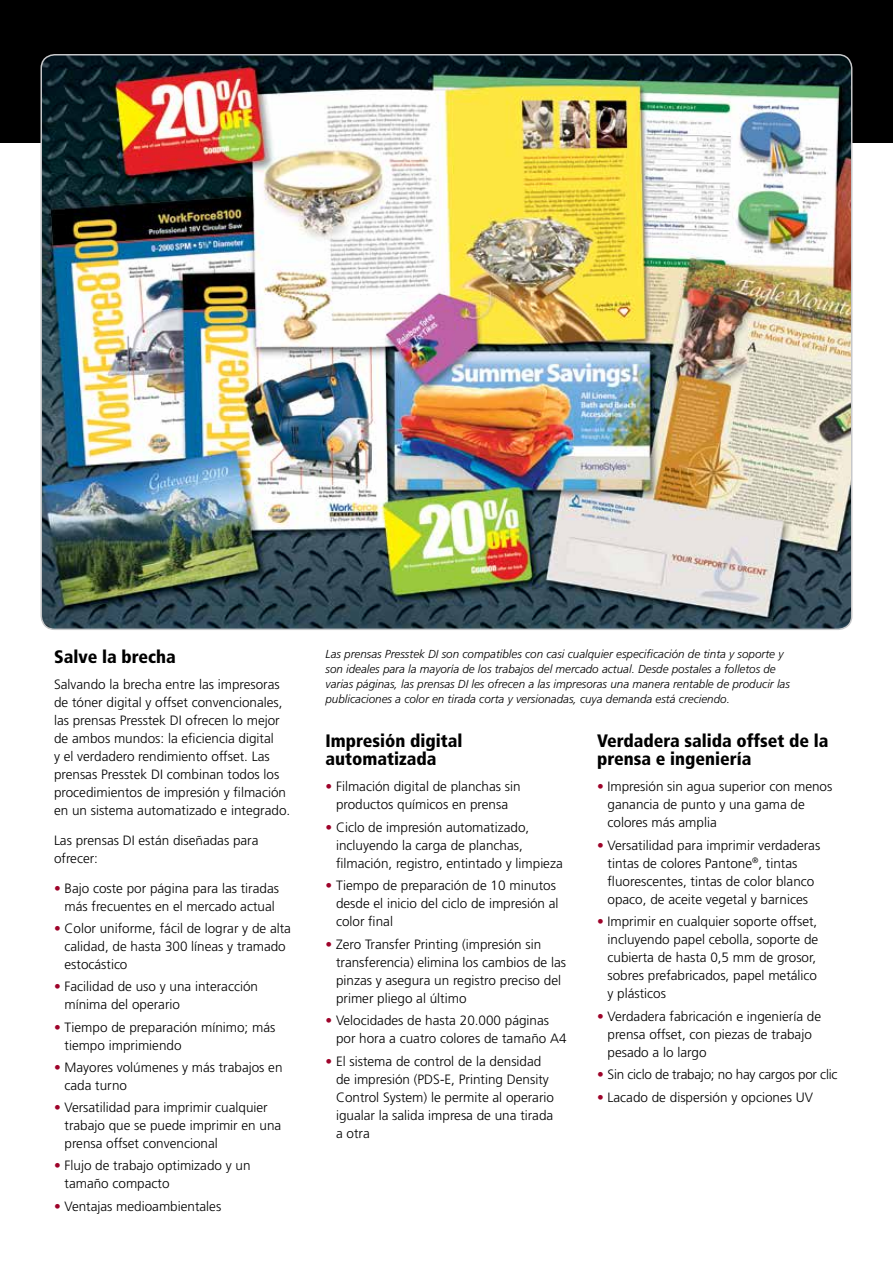
<style>
.page{position:relative;width:893px;height:1263px;background:#fff}
.page>*{position:absolute;margin:0;border:0;box-sizing:border-box;transform-origin:0 0}
.t1{font:900 condensed 18px/18px "Frutiger LT Std";color:#000}
.t2{font:300 13.5px/18px "Frutiger LT Std";color:#000}
.t3{font:300 13.5px "Frutiger LT Std";letter-spacing:-.02em;color:#000}
.t4{font:italic 300 11.7px/15px "Frutiger LT Std";color:#000}
.s1{color:#9e032a}
</style>
<div class="page">
<div style="left:0;top:0;width:893px;height:142px;background:#000"></div>
<img style="left:43px;top:55px;width:809px;height:573px">
<h1 class="t1" style="left:54px;top:648px;width:123px">Salve la brecha</h1>
<p class="t2" style="left:54px;top:675px;width:238px">Salvando la brecha entre las impresoras de tóner digital y offset convencionales, las prensas Presstek DI ofrecen lo mejor de ambos mundos: la eficiencia digital<br>y el verdadero rendimiento offset. Las prensas Presstek DI combinan todos los procedimientos de impresión y filmación en un sistema automatizado e integrado.</p>
<p class="t2" style="left:54px;top:831px;width:206px">Las prensas DI están diseñadas para ofrecer:</p>
<p class="t2" style="left:54px;top:879px;width:227px;text-align:center"><span class="s1">•</span> Bajo coste por página para las tiradas más frecuentes en el mercado actual</p>
<p class="t2" style="left:65px;top:920px;width:228px;text-indent:-11px"><span class="s1">•</span> Color uniforme, fácil de lograr y de alta calidad, de hasta 300 líneas y tramado estocástico</p>
<p class="t2" style="left:65px;top:978px;width:195px;text-indent:-11px"><span class="s1">•</span> Facilidad de uso y una interacción mínima del operario</p>
<p class="t2" style="left:65px;top:1018px;width:212px;text-indent:-11px"><span class="s1">•</span> Tiempo de preparación mínimo; más tiempo imprimiendo</p>
<p class="t2" style="left:65px;top:1058px;width:220px;text-indent:-11px"><span class="s1">•</span> Mayores volúmenes y más trabajos en cada turno</p>
<p class="t2" style="left:65px;top:1099px;width:218px;text-indent:-11px"><span class="s1">•</span> Versatilidad para imprimir cualquier trabajo que se puede imprimir en una prensa offset convencional</p>
<p class="t2" style="left:65px;top:1157px;width:188px;text-indent:-11px"><span class="s1">•</span> Flujo de trabajo optimizado y un tamaño compacto</p>
<p class="t2" style="left:54px;top:1197px;width:169px"><span class="s1">•</span> Ventajas medioambientales</p>
<p class="t4" style="left:326px;top:647px;width:466px">Las prensas Presstek DI son compatibles con casi cualquier especificación de tinta y soporte y son ideales para la mayoría de los trabajos del mercado actual. Desde postales a folletos de varias páginas, las prensas DI les ofrecen a las impresoras una manera rentable de producir las publicaciones a color en tirada corta y versionadas, cuya demanda está creciendo.</p>
<h1 class="t1" style="left:326px;top:732px;width:139px">Impresión digital automatizada</h1>
<p class="t2" style="left:326px;top:778px;width:197px;text-align:center"><span class="s1">•</span> Filmación digital de planchas sin productos químicos en prensa</p>
<p class="t2" style="left:336px;top:818px;width:228px;text-indent:-11px"><span class="s1">•</span> Ciclo de impresión automatizado, incluyendo la carga de planchas, filmación, registro, entintado y limpieza</p>
<p class="t2" style="left:336px;top:877px;width:224px;text-indent:-11px"><span class="s1">•</span> Tiempo de preparación de 10 minutos desde el inicio del ciclo de impresión al color final</p>
<p class="t2" style="left:336px;top:935px;width:232px;text-indent:-11px"><span class="s1">•</span> Zero Transfer Printing (impresión sin transferencia) elimina los cambios de las pinzas y asegura un registro preciso del primer pliego al último</p>
<p class="t2" style="left:336px;top:1012px;width:232px;text-indent:-11px"><span class="s1">•</span> Velocidades de hasta 20.000 páginas por hora a cuatro colores de tamaño A4</p>
<p class="t2" style="left:336px;top:1052px;width:220px;text-indent:-11px"><span class="s1">•</span> El sistema de control de la densidad de impresión (PDS-E, Printing Density<br>Control System) le permite al operario igualar la salida impresa de una tirada a otra</p>
<h1 class="t1" style="left:597px;top:732px;width:233px">Verdadera salida offset de la prensa e ingeniería</h1>
<p class="t2" style="left:608px;top:778px;width:226px;text-indent:-11px"><span class="s1">•</span> Impresión sin agua superior con menos ganancia de punto y una gama de colores más amplia</p>
<p class="t2" style="left:608px;top:836px;width:214px;text-indent:-11px"><span class="s1">•</span> Versatilidad para imprimir verdaderas tintas de colores Pantone<sup>®</sup>, tintas fluorescentes, tintas de color blanco opaco, de aceite vegetal y barnices</p>
<p class="t2" style="left:608px;top:913px;width:212px;text-indent:-11px"><span class="s1">•</span> Imprimir en cualquier soporte offset, incluyendo papel cebolla, soporte de cubierta de hasta 0,5 mm de grosor, sobres prefabricados, papel metálico y plásticos</p>
<p class="t2" style="left:608px;top:1007px;width:215px;text-indent:-11px"><span class="s1">•</span> Verdadera fabricación e ingeniería de prensa offset, con piezas de trabajo pesado a lo largo</p>
<p class="t3" style="left:597px;top:1067px;width:242px"><span class="s1">•</span> Sin ciclo de trabajo; no hay cargos por clic</p>
<p class="t2" style="left:597px;top:1088px;width:218px"><span class="s1">•</span> Lacado de dispersión y opciones UV</p>
</div>
